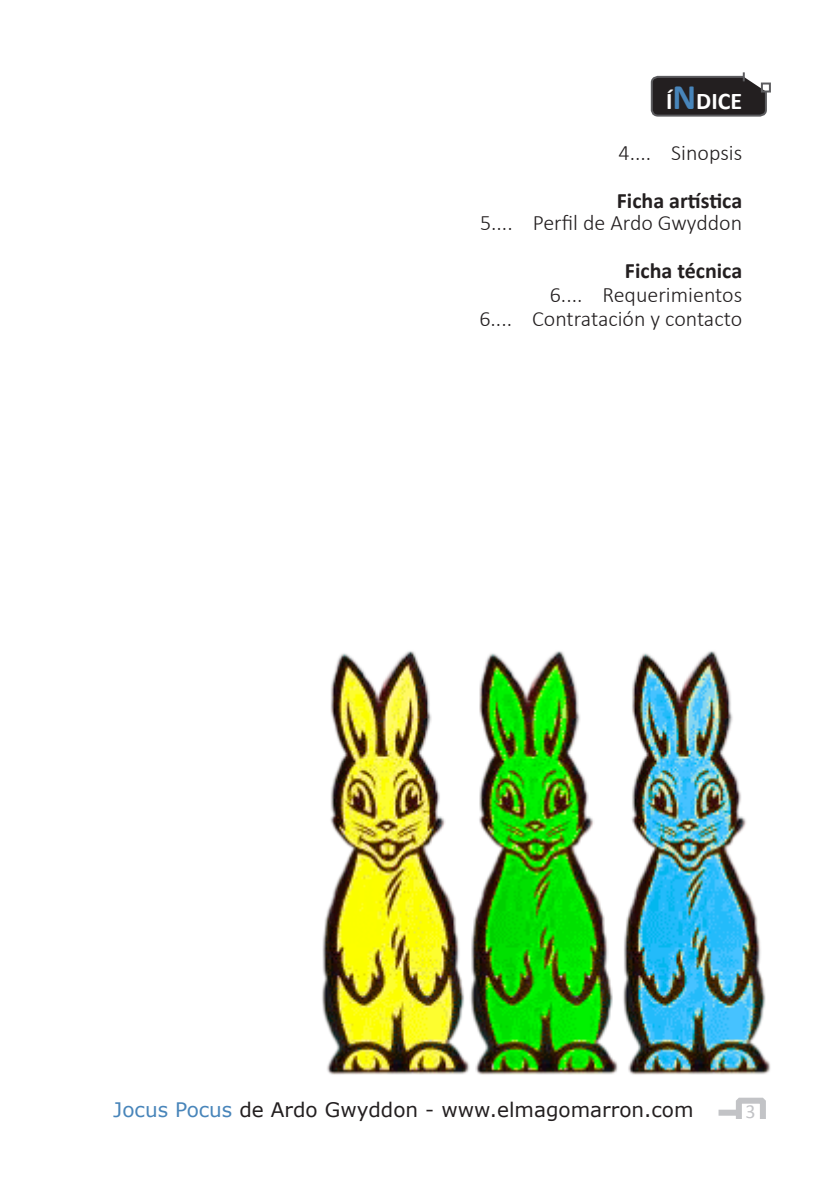
<style>
.page{position:relative;width:840px;height:1191px;background:#fff}
.page>*{position:absolute;margin:0;border:0;box-sizing:border-box;transform-origin:0 0}
.t1{font:700 24px "Calibri";color:#fff}
.t2{font:300 22px "Calibri";color:#231f20}
.t3{font:700 22px "Calibri";color:#231f20}
.t4{font:20px "Verdana";color:#231f20}
.t5{font:20px "Calibri";color:#c2c3c6}
.s1{font-size:36px;color:#4885ba}
.s2{color:#4885ba}
</style>
<div class="page">
<svg style="left:650px;top:72px;width:117px;height:45px;background:#474445"></svg>
<div style="left:760px;top:83px;width:10px;height:10px;border:2px solid #5c5c5f"></div>
<div style="left:718px;top:1109px;width:20px;height:6px;background:#c2c3c6"></div>
<div style="left:735px;top:1097px;width:30px;height:30px;border:6px solid #c2c3c6"></div>
<div style="left:735px;top:1119px;width:30px;height:20px;background:#fff"></div>
<img style="left:322px;top:651px;width:449px;height:424px">
<p class="t1" style="left:665px;top:86px;width:78px">Í<span class="s1">N</span>DICE</p>
<p class="t2" style="left:618px;top:139px;width:125px">4.... Sinopsis</p>
<p class="t3" style="left:616px;top:187px;width:127px">Ficha artística</p>
<p class="t2" style="left:479px;top:209px;width:263px">5.... Perfil de Ardo Gwyddon</p>
<p class="t3" style="left:624px;top:257px;width:119px">Ficha técnica</p>
<p class="t2" style="left:549px;top:281px;width:194px">6.... Requerimientos</p>
<p class="t2" style="left:479px;top:305px;width:264px">6.... Contratación y contacto</p>
<p class="t4" style="left:113px;top:1096px;width:581px"><span class="s2">Jocus Pocus</span> de Ardo Gwyddon - www.elmagomarron.com</p>
<p class="t5" style="left:745px;top:1099px;width:12px">3</p>
</div>
